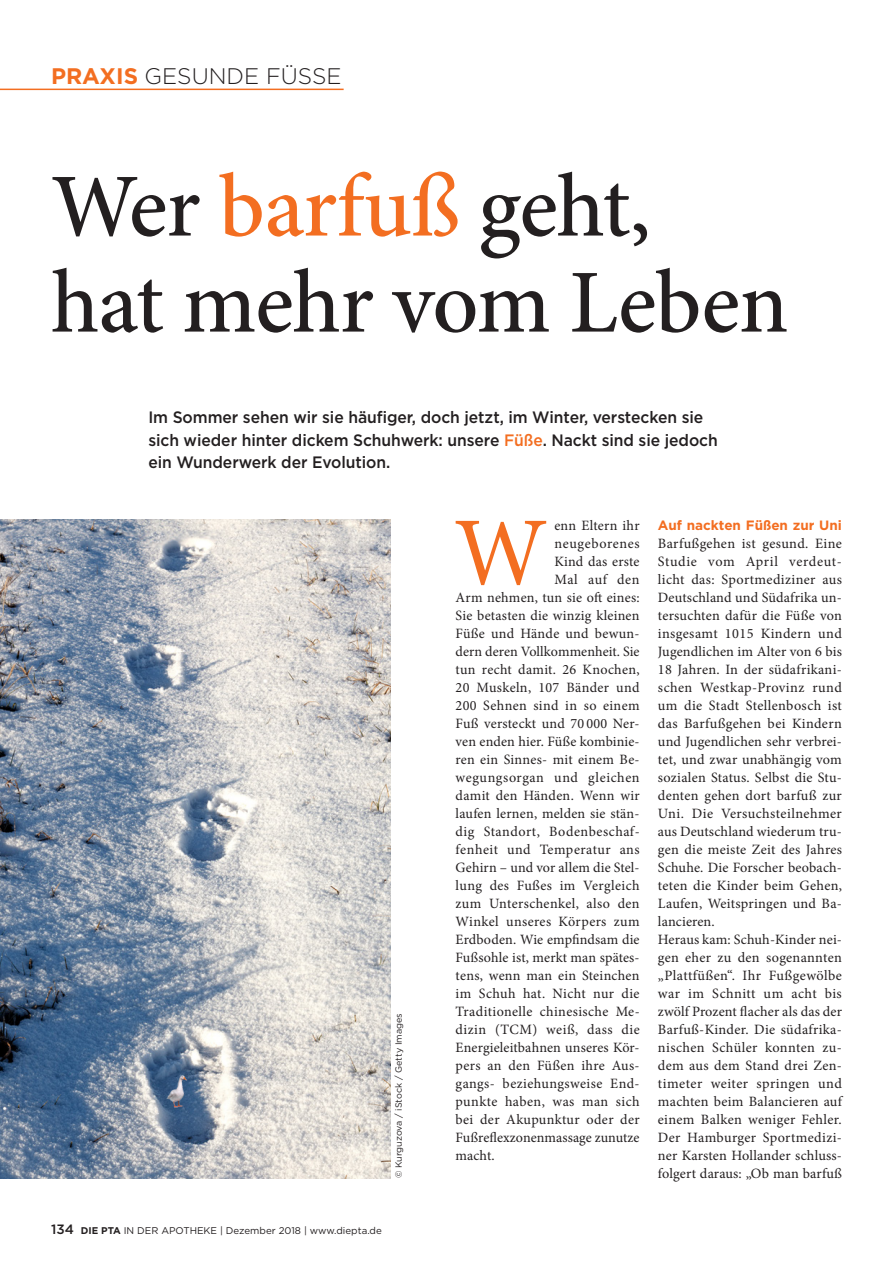
<style>
.page{position:relative;width:893px;height:1263px;background:#fff}
.page>*{position:absolute;margin:0;border:0;box-sizing:border-box;transform-origin:0 0}
.t1{font:97.35px "Minion Pro";color:#f36e21}
.t2{font:500 90px/96px "Minion Pro";letter-spacing:-.015em;color:#231f20}
.t3{font:300 22.5px "Gotham";color:#231f20}
.t4{font:500 16.5px/22.5px "Gotham";letter-spacing:-.005em;color:#231f20;scale:.95 1}
.t5{font:14.25px/18px "Minion Pro";letter-spacing:.02em;color:#231f20}
.t6{font:14.25px "Minion Pro";letter-spacing:.045em;color:#231f20}
.t7{font:14.25px "Minion Pro";letter-spacing:.04em;color:#231f20}
.t8{font:700 13.5px "Gotham";letter-spacing:-.005em;color:#f36e21}
.t9{font:9.75px "Gotham";color:#231f20}
.t10{font:9px "Gotham";color:#231f20}
.s1{font-weight:700;color:#f36e21}
.s2{color:#f36e21}
.s3{font-weight:500;font-size:13.5px}
.s4{font-weight:700}
</style>
<div class="page">
<hr style="left:0;top:89px;width:344px;height:1px;background:#f36e21">
<img style="left:0;top:520px;width:390px;height:658px">
<img style="left:163px;top:1073px;width:26px;height:36px">
<h3 class="t3" style="left:51px;top:62px;width:292px"><span class="s1">PRAXIS</span> GESUNDE FÜSSE</h3>
<h2 class="t2" style="left:51px;top:159px;width:739px">Wer <span class="s2">barfuß</span> geht,<br>hat mehr vom Leben</h2>
<p class="t4" style="left:148px;top:406px;width:601px">Im Sommer sehen wir sie häufiger, doch jetzt, im Winter, verstecken sie sich wieder hinter dickem Schuhwerk: unsere <span class="s2">Füße</span>. Nackt sind sie jedoch ein Wunderwerk der Evolution.</p>
<p class="t10" style="left:393px;top:1178px;width:167px;rotate:-90deg">© Kurguzova / iStock / Getty Images</p>
<p class="t9" style="left:51px;top:1224px;width:332px"><span class="s3">134</span> <span class="s4">DIE PTA</span> IN DER APOTHEKE | Dezember 2018 | www.diepta.de</p>
<h1 class="t1" style="left:454px;top:488px;width:95px">W</h1>
<p class="t5" style="left:554px;top:517px;width:87px">enn Eltern ihr</p>
<p class="t6" style="left:554px;top:534px;width:87px">neugeborenes</p>
<p class="t5" style="left:554px;top:553px;width:87px">Kind das erste</p>
<p class="t6" style="left:554px;top:570px;width:87px">Mal auf den</p>
<p class="t5" style="left:456px;top:589px;width:185px">Arm nehmen, tun sie oft eines:</p>
<p class="t5" style="left:456px;top:607px;width:185px">Sie betasten die winzig kleinen</p>
<p class="t5" style="left:456px;top:625px;width:186px">Füße und Hände und bewun-</p>
<p class="t5" style="left:456px;top:643px;width:185px">dern deren Vollkommenheit. Sie</p>
<p class="t5" style="left:456px;top:661px;width:186px">tun recht damit. 26 Knochen,</p>
<p class="t5" style="left:456px;top:679px;width:185px">20 Muskeln, 107 Bänder und</p>
<p class="t5" style="left:456px;top:697px;width:185px">200 Sehnen sind in so einem</p>
<p class="t5" style="left:456px;top:715px;width:186px">Fuß versteckt und 70 000 Ner-</p>
<p class="t5" style="left:456px;top:733px;width:186px">ven enden hier. Füße kombinie-</p>
<p class="t5" style="left:456px;top:751px;width:184px">ren ein Sinnes- mit einem Be-</p>
<p class="t6" style="left:456px;top:768px;width:186px">wegungsorgan und gleichen</p>
<p class="t5" style="left:456px;top:787px;width:186px">damit den Händen. Wenn wir</p>
<p class="t5" style="left:456px;top:805px;width:186px">laufen lernen, melden sie stän-</p>
<p class="t7" style="left:456px;top:822px;width:184px">dig Standort, Bodenbeschaf-</p>
<p class="t5" style="left:456px;top:841px;width:185px">fenheit und Temperatur ans</p>
<p class="t5" style="left:456px;top:859px;width:184px">Gehirn – und vor allem die Stel-</p>
<p class="t5" style="left:456px;top:877px;width:185px">lung des Fußes im Vergleich</p>
<p class="t5" style="left:456px;top:895px;width:186px">zum Unterschenkel, also den</p>
<p class="t5" style="left:456px;top:913px;width:185px">Winkel unseres Körpers zum</p>
<p class="t5" style="left:456px;top:931px;width:185px">Erdboden. Wie empfindsam die</p>
<p class="t5" style="left:456px;top:949px;width:186px">Fußsohle ist, merkt man spätes-</p>
<p class="t5" style="left:456px;top:967px;width:185px">tens, wenn man ein Steinchen</p>
<p class="t5" style="left:456px;top:985px;width:185px">im Schuh hat. Nicht nur die</p>
<p class="t5" style="left:456px;top:1003px;width:184px">Traditionelle chinesische Me-</p>
<p class="t5" style="left:456px;top:1021px;width:186px">dizin (TCM) weiß, dass die</p>
<p class="t5" style="left:456px;top:1039px;width:186px">Energieleitbahnen unseres Kör-</p>
<p class="t5" style="left:456px;top:1057px;width:186px">pers an den Füßen ihre Aus-</p>
<p class="t5" style="left:456px;top:1075px;width:186px">gangs- beziehungsweise End-</p>
<p class="t5" style="left:456px;top:1093px;width:186px">punkte haben, was man sich</p>
<p class="t5" style="left:456px;top:1111px;width:186px">bei der Akupunktur oder der</p>
<p class="t5" style="left:456px;top:1129px;width:185px">Fußreflexzonenmassage zunutze</p>
<p class="t5" style="left:456px;top:1147px;width:41px">macht.</p>
<p class="t8" style="left:658px;top:516px;width:185px">Auf nackten Füßen zur Uni</p>
<p class="t5" style="left:658px;top:535px;width:186px">Barfußgehen ist gesund. Eine<br>Studie vom April verdeut&shy;licht das: Sportmediziner aus<br>Deutschland und Südafrika un&shy;tersuchten dafür die Füße von insgesamt 1015 Kindern und<br>Jugendlichen im Alter von 6 bis<br>18 Jahren. In der südafrikani&shy;schen Westkap-Provinz rund um die Stadt Stellenbosch ist das Barfußgehen bei Kindern und Jugendlichen sehr verbrei&shy;tet, und zwar unabhängig vom sozialen Status. Selbst die Stu&shy;denten gehen dort barfuß zur<br>Uni. Die Versuchsteilnehmer aus Deutschland wiederum tru&shy;gen die meiste Zeit des Jahres<br>Schuhe. Die Forscher beobach&shy;teten die Kinder beim Gehen,<br>Laufen, Weitspringen und Ba&shy;lancieren.<br>Heraus kam: Schuh-Kinder nei&shy;gen eher zu den sogenannten „Plattfüßen“. Ihr Fußgewölbe war im Schnitt um acht bis zwölf Prozent flacher als das der<br>Barfuß-Kinder. Die südafrika&shy;nischen Schüler konnten zu&shy;dem aus dem Stand drei Zen&shy;timeter weiter springen und machten beim Balancieren auf einem Balken weniger Fehler.<br>Der Hamburger Sportmedizi&shy;ner Karsten Hollander schluss&shy;folgert daraus: „Ob man barfuß</p>
</div>
